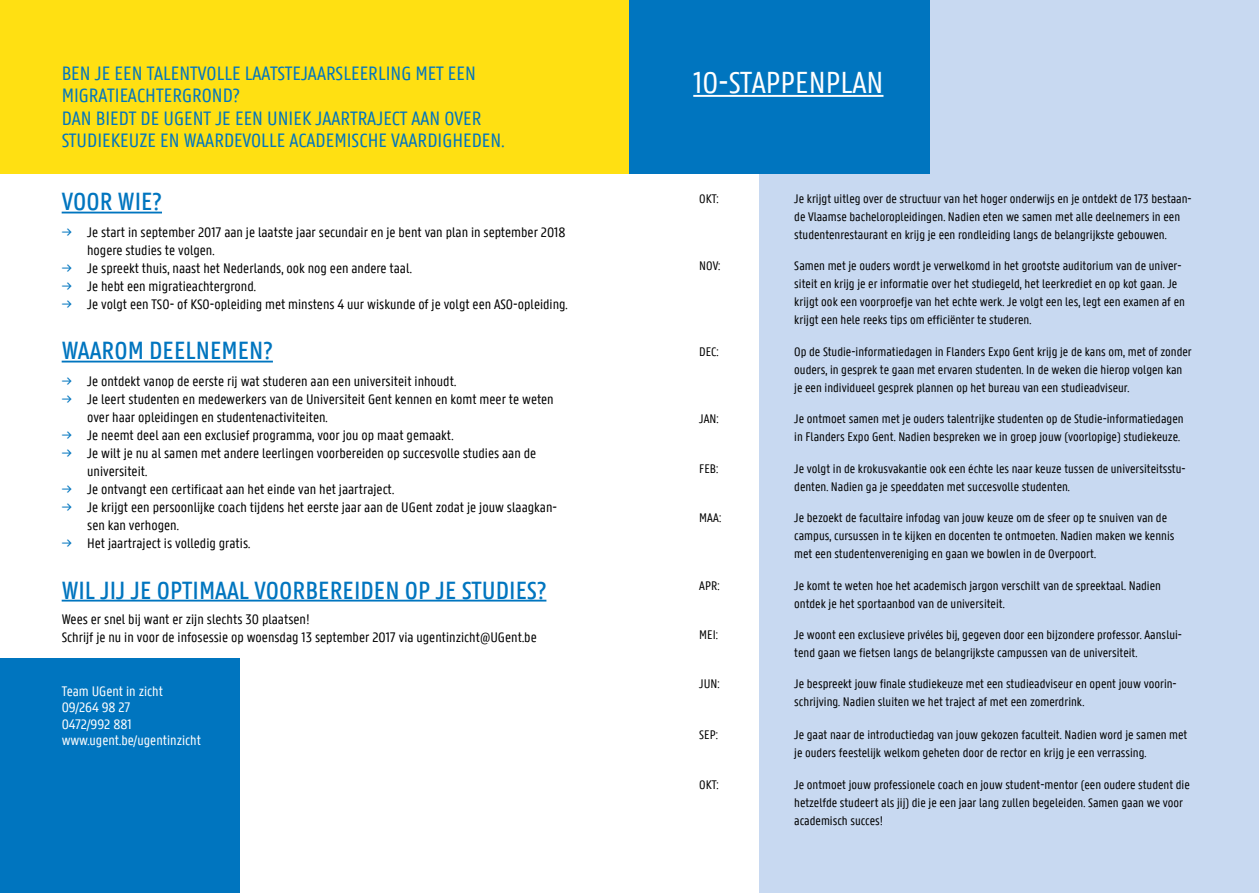
<style>
.page{position:relative;width:1259px;height:893px;background:#fff}
.page>*{position:absolute;margin:0;border:0;box-sizing:border-box;transform-origin:0 0}
.t1{font:33px "U Gent Panno Text";color:#fff}
.t2{font:500 27px "U Gent Panno Text";color:#0075bf}
.t3{font:21px/22.5px "U Gent Panno Text";color:#0075bf}
.t4{font:15px/18px "U Gent Panno Text";color:#000}
.t5{font:15px/16.5px "U Gent Panno Text";color:#fff}
.t6{font:13.5px/18px "U Gent Panno Text";color:#000}
.s1{color:#0075bf}
</style>
<div class="page">
<div style="left:0;top:0;width:631px;height:174px;background:#ffe012"></div>
<hr style="left:62px;top:212px;width:100px;height:1px;background:#0075bf">
<hr style="left:62px;top:361px;width:211px;height:1px;background:#0075bf">
<hr style="left:62px;top:600px;width:484px;height:1px;background:#0075bf">
<div style="left:0;top:659px;width:239px;height:234px;background:#0075bf"></div>
<div style="left:759px;top:0;width:500px;height:893px;background:#c8d9f1"></div>
<div style="left:629px;top:0;width:301px;height:173px;background:#0075bf"></div>
<hr style="left:693px;top:95px;width:190px;height:2px;background:#fff">
<h3 class="t3" style="left:62px;top:61px;width:444px">BEN JE EEN TALENTVOLLE LAATSTEJAARSLEERLING MET EEN MIGRATIEACHTERGROND?<br>DAN BIEDT DE UGENT JE EEN UNIEK JAARTRAJECT AAN OVER STUDIEKEUZE EN WAARDEVOLLE ACADEMISCHE VAARDIGHEDEN.</h3>
<h2 class="t2" style="left:62px;top:186px;width:102px">VOOR WIE?</h2>
<p class="t4" style="left:87px;top:223px;width:480px;text-indent:-26px"><span class="s1">→</span> Je start in september 2017 aan je laatste jaar secundair en je bent van plan in september 2018 hogere studies te volgen.</p>
<p class="t4" style="left:62px;top:259px;width:352px"><span class="s1">→</span> Je spreekt thuis, naast het Nederlands, ook nog een andere taal.</p>
<p class="t4" style="left:62px;top:277px;width:196px"><span class="s1">→</span> Je hebt een migratieachtergrond.</p>
<p class="t4" style="left:62px;top:295px;width:508px"><span class="s1">→</span> Je volgt een TSO- of KSO-opleiding met minstens 4 uur wiskunde of je volgt een ASO-opleiding.</p>
<h2 class="t2" style="left:62px;top:335px;width:213px">WAAROM DEELNEMEN?</h2>
<p class="t4" style="left:62px;top:372px;width:396px"><span class="s1">→</span> Je ontdekt vanop de eerste rij wat studeren aan een universiteit inhoudt.</p>
<p class="t4" style="left:87px;top:390px;width:468px;text-indent:-26px"><span class="s1">→</span> Je leert studenten en medewerkers van de Universiteit Gent kennen en komt meer te weten over haar opleidingen en studentenactiviteiten.</p>
<p class="t4" style="left:62px;top:426px;width:393px"><span class="s1">→</span> Je neemt deel aan een exclusief programma, voor jou op maat gemaakt.</p>
<p class="t4" style="left:87px;top:444px;width:450px;text-indent:-26px"><span class="s1">→</span> Je wilt je nu al samen met andere leerlingen voorbereiden op succesvolle studies aan de universiteit.</p>
<p class="t4" style="left:62px;top:480px;width:334px"><span class="s1">→</span> Je ontvangt een certificaat aan het einde van het jaartraject.</p>
<p class="t4" style="left:87px;top:498px;width:471px;text-indent:-26px"><span class="s1">→</span> Je krijgt een persoonlijke coach tijdens het eerste jaar aan de UGent zodat je jouw slaagkan&shy;sen kan verhogen.</p>
<p class="t4" style="left:62px;top:534px;width:190px"><span class="s1">→</span> Het jaartraject is volledig gratis.</p>
<h2 class="t2" style="left:62px;top:574px;width:486px">WIL JIJ JE OPTIMAAL VOORBEREIDEN OP JE STUDIES?</h2>
<p class="t4" style="left:62px;top:609px;width:476px">Wees er snel bij want er zijn slechts 30 plaatsen!<br>Schrijf je nu in voor de infosessie op woensdag 13 september 2017 via ugentinzicht@UGent.be</p>
<p class="t5" style="left:62px;top:682px;width:141px">Team UGent in zicht<br>09/264 98 27<br>0472/992 881 www.ugent.be/ugentinzicht</p>
<h1 class="t1" style="left:693px;top:63px;width:192px">10-STAPPENPLAN</h1>
<p class="t6" style="left:699px;top:189px;width:21px">OKT:</p>
<p class="t6" style="left:794px;top:189px;width:399px">Je krijgt uitleg over de structuur van het hoger onderwijs en je ontdekt de 173 bestaan&shy;de Vlaamse bacheloropleidingen. Nadien eten we samen met alle deelnemers in een studentenrestaurant en krijg je een rondleiding langs de belangrijkste gebouwen.</p>
<p class="t6" style="left:699px;top:257px;width:23px">NOV:</p>
<p class="t6" style="left:794px;top:257px;width:392px">Samen met je ouders wordt je verwelkomd in het grootste auditorium van de univer&shy;siteit en krijg je er informatie over het studiegeld, het leerkrediet en op kot gaan. Je krijgt ook een voorproefje van het echte werk. Je volgt een les, legt een examen af en krijgt een hele reeks tips om efficiënter te studeren.</p>
<p class="t6" style="left:699px;top:342px;width:21px">DEC:</p>
<p class="t6" style="left:794px;top:342px;width:399px">Op de Studie-informatiedagen in Flanders Expo Gent krijg je de kans om, met of zonder ouders, in gesprek te gaan met ervaren studenten. In de weken die hierop volgen kan je een individueel gesprek plannen op het bureau van een studieadviseur.</p>
<p class="t6" style="left:699px;top:410px;width:21px">JAN:</p>
<p class="t6" style="left:794px;top:410px;width:391px">Je ontmoet samen met je ouders talentrijke studenten op de Studie-informatiedagen in Flanders Expo Gent. Nadien bespreken we in groep jouw (voorlopige) studiekeuze.</p>
<p class="t6" style="left:699px;top:459px;width:21px">FEB:</p>
<p class="t6" style="left:794px;top:459px;width:393px">Je volgt in de krokusvakantie ook een échte les naar keuze tussen de universiteitsstu&shy;denten. Nadien ga je speeddaten met succesvolle studenten.</p>
<p class="t6" style="left:699px;top:508px;width:24px">MAA:</p>
<p class="t6" style="left:794px;top:508px;width:382px">Je bezoekt de facultaire infodag van jouw keuze om de sfeer op te snuiven van de campus, cursussen in te kijken en docenten te ontmoeten. Nadien maken we kennis met een studentenvereniging en gaan we bowlen in de Overpoort.</p>
<p class="t6" style="left:699px;top:576px;width:22px">APR:</p>
<p class="t6" style="left:794px;top:576px;width:368px">Je komt te weten hoe het academisch jargon verschilt van de spreektaal. Nadien ontdek je het sportaanbod van de universiteit.</p>
<p class="t6" style="left:699px;top:625px;width:20px">MEI:</p>
<p class="t6" style="left:794px;top:625px;width:389px">Je woont een exclusieve privéles bij, gegeven door een bijzondere professor. Aanslui&shy;tend gaan we fietsen langs de belangrijkste campussen van de universiteit.</p>
<p class="t6" style="left:699px;top:675px;width:22px">JUN:</p>
<p class="t6" style="left:794px;top:675px;width:384px">Je bespreekt jouw finale studiekeuze met een studieadviseur en opent jouw voorin&shy;schrijving. Nadien sluiten we het traject af met een zomerdrink.</p>
<p class="t6" style="left:699px;top:725px;width:20px">SEP:</p>
<p class="t6" style="left:794px;top:725px;width:395px">Je gaat naar de introductiedag van jouw gekozen faculteit. Nadien word je samen met je ouders feestelijk welkom geheten door de rector en krijg je een verrassing.</p>
<p class="t6" style="left:699px;top:775px;width:21px">OKT:</p>
<p class="t6" style="left:794px;top:775px;width:397px">Je ontmoet jouw professionele coach en jouw student-mentor (een oudere student die hetzelfde studeert als jij) die je een jaar lang zullen begeleiden. Samen gaan we voor academisch succes!</p>
</div>
